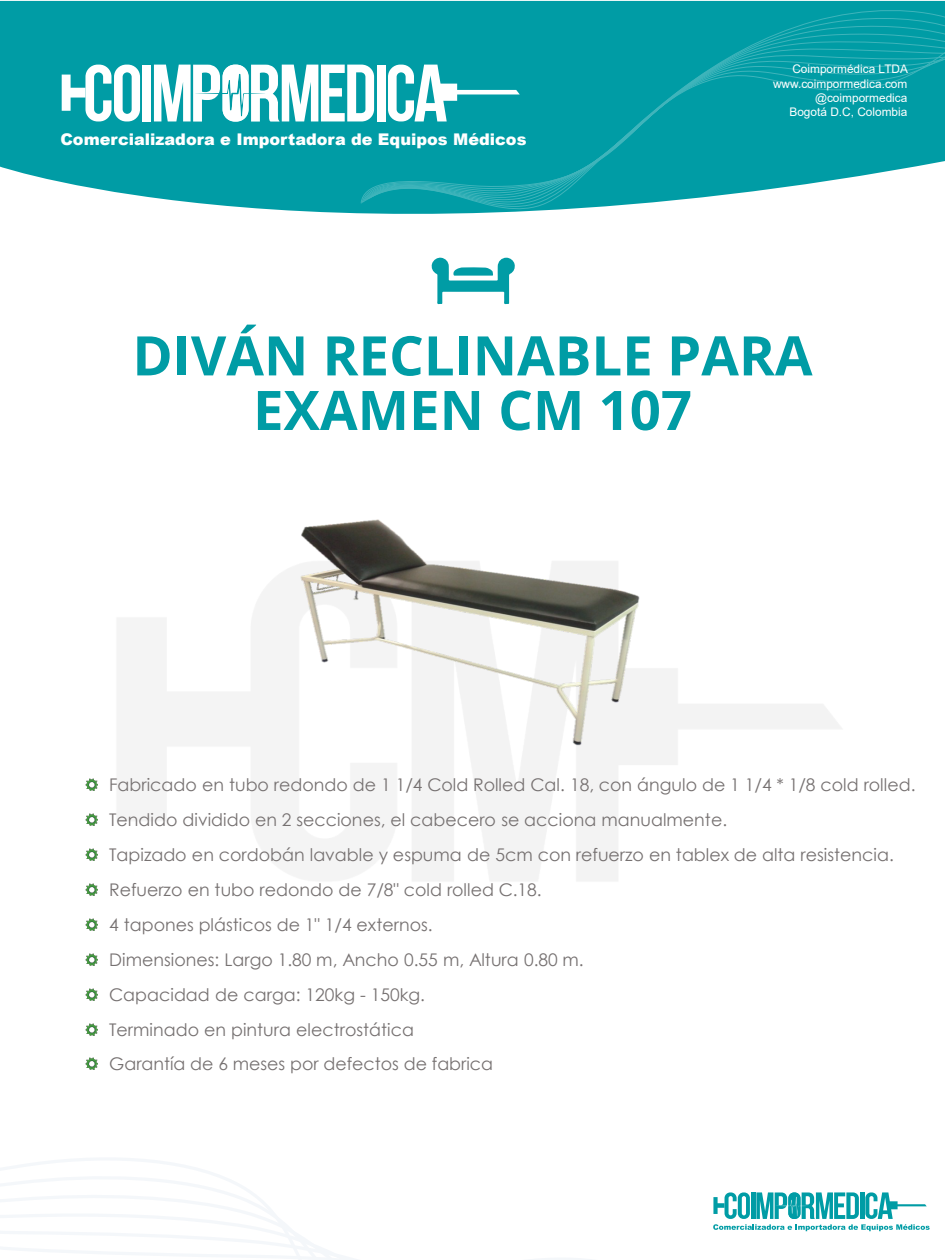
<style>
.page{position:relative;width:945px;height:1260px;background:#fff}
.page>*{position:absolute;margin:0;border:0;box-sizing:border-box;transform-origin:0 0}
.t1{font:700 54.6px/54.6px "Open Sans";color:#009ca5;text-align:center}
.t2{font:17.5px/35px "Century Gothic";color:#767171}
.t3{font:900 16.1px "Arial";color:#fff}
.t4{font:11.9px/14.2px "Arial";color:#fff;text-align:right}
</style>
<div class="page">
<svg style="left:85px;top:778px;width:13px;height:13px"></svg>
<svg style="left:85px;top:813px;width:13px;height:13px"></svg>
<img style="left:295px;top:519px;width:355px;height:242px">
<svg style="left:0;top:1px;width:566px;height:213px;background:#1aa6ae"></svg>
<svg style="left:371px;top:2px;width:574px;height:207px;background:#14a3ac"></svg>
<svg style="left:62px;top:65px;width:78px;height:56px"></svg>
<div style="left:143px;top:65px;width:8px;height:56px;background:#fff"></div>
<div style="left:377px;top:65px;width:8px;height:56px;background:#fff"></div>
<svg style="left:388px;top:65px;width:132px;height:56px"></svg>
<svg style="left:154px;top:65px;width:220px;height:57px"></svg>
<svg style="left:431px;top:257px;width:84px;height:47px"></svg>
<svg style="left:0;top:835px;width:881px;height:425px"></svg>
<svg style="left:713px;top:1192px;width:217px;height:39px"></svg>
<p class="t3" style="left:60px;top:127px;width:468px">Comercializadora e Importadora de Equipos Médicos</p>
<p class="t4" style="left:773px;top:62px;width:137px">Coimpormédica LTDA www.coimpormedica.com @coimpormedica<br>Bogotá D.C, Colombia</p>
<h1 class="t1" style="left:132px;top:327px;width:682px">DIVÁN RECLINABLE PARA<br>EXAMEN CM 107</h1>
<p class="t2" style="left:109px;top:767px;width:808px">Fabricado en tubo redondo de 1 1/4 Cold Rolled Cal. 18, con ángulo de 1 1/4 * 1/8 cold rolled.<br>Tendido dividido en 2 secciones, el cabecero se acciona manualmente.<br>Tapizado en cordobán lavable y espuma de 5cm con refuerzo en tablex de alta resistencia.<br>Refuerzo en tubo redondo de 7/8" cold rolled C.18.<br>4 tapones plásticos de 1" 1/4 externos.<br>Dimensiones: Largo 1.80 m, Ancho 0.55 m, Altura 0.80 m.</p>
<p class="t2" style="left:109px;top:977px;width:317px">Capacidad de carga: 120kg - 150kg.<br>Terminado en pintura electrostática</p>
<p class="t2" style="left:109px;top:1046px;width:385px">Garantía de 6 meses por defectos de fabrica</p>
</div>
